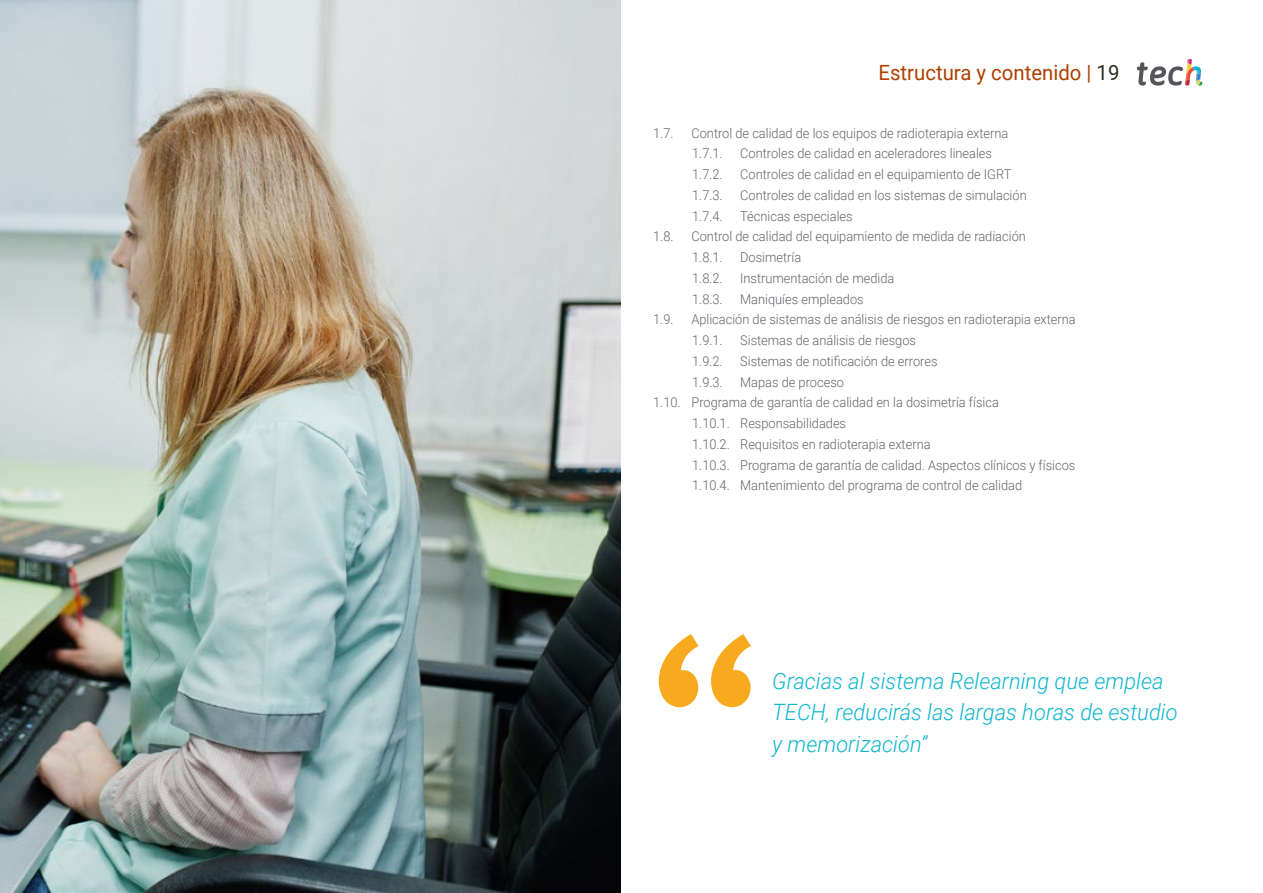
<style>
.page{position:relative;width:1263px;height:893px;background:#fff}
.page>*{position:absolute;margin:0;border:0;box-sizing:border-box;transform-origin:0 0}
.t1{font:italic 300 22.5px/31.5px "Roboto";color:#0fb6cf}
.t2{font:21px "Roboto";color:#ae4000}
.t3{font:300 13.5px/20.7px "Roboto";color:#61646a;scale:.95 1}
.s1{color:#312e20}
</style>
<div class="page">
<img style="left:0;top:0;width:621px;height:893px">
<svg style="left:659px;top:634px;width:92px;height:73px"></svg>
<svg style="left:1137px;top:59px;width:65px;height:27px"></svg>
<h2 class="t2" style="left:878px;top:57px;width:242px">Estructura y contenido | <span class="s1">19</span></h2>
<p class="t3" style="left:653px;top:122px;width:23px">1.7.</p>
<p class="t3" style="left:691px;top:122px;width:335px">Control de calidad de los equipos de radioterapia externa<br>1.7.1.</p>
<p class="t3" style="left:740px;top:143px;width:267px">Controles de calidad en aceleradores lineales</p>
<p class="t3" style="left:692px;top:164px;width:34px">1.7.2.</p>
<p class="t3" style="left:740px;top:164px;width:287px">Controles de calidad en el equipamiento de IGRT</p>
<p class="t3" style="left:692px;top:184px;width:34px">1.7.3.</p>
<p class="t3" style="left:740px;top:184px;width:303px">Controles de calidad en los sistemas de simulación</p>
<p class="t3" style="left:692px;top:205px;width:34px">1.7.4.</p>
<p class="t3" style="left:740px;top:205px;width:120px">Técnicas especiales</p>
<p class="t3" style="left:653px;top:226px;width:23px">1.8.</p>
<p class="t3" style="left:691px;top:226px;width:354px">Control de calidad del equipamiento de medida de radiación<br>1.8.1.</p>
<p class="t3" style="left:740px;top:247px;width:66px">Dosimetría</p>
<p class="t3" style="left:692px;top:267px;width:34px">1.8.2.</p>
<p class="t3" style="left:740px;top:267px;width:164px">Instrumentación de medida</p>
<p class="t3" style="left:692px;top:288px;width:34px">1.8.3.</p>
<p class="t3" style="left:740px;top:288px;width:131px">Maniquíes empleados</p>
<p class="t3" style="left:653px;top:309px;width:23px">1.9.</p>
<p class="t3" style="left:691px;top:309px;width:406px">Aplicación de sistemas de análisis de riesgos en radioterapia externa<br>1.9.1.</p>
<p class="t3" style="left:740px;top:330px;width:187px">Sistemas de análisis de riesgos</p>
<p class="t3" style="left:692px;top:350px;width:34px">1.9.2.</p>
<p class="t3" style="left:740px;top:350px;width:209px">Sistemas de notificación de errores</p>
<p class="t3" style="left:692px;top:371px;width:34px">1.9.3.</p>
<p class="t3" style="left:740px;top:371px;width:111px">Mapas de proceso</p>
<p class="t3" style="left:653px;top:392px;width:365px">1.10. Programa de garantía de calidad en la dosimetría física</p>
<p class="t3" style="left:692px;top:413px;width:164px">1.10.1. Responsabilidades</p>
<p class="t3" style="left:692px;top:433px;width:252px">1.10.2. Requisitos en radioterapia externa</p>
<p class="t3" style="left:692px;top:454px;width:405px">1.10.3. Programa de garantía de calidad. Aspectos clínicos y físicos</p>
<p class="t3" style="left:692px;top:475px;width:349px">1.10.4. Mantenimiento del programa de control de calidad</p>
<h1 class="t1" style="left:772px;top:664px;width:407px">Gracias al sistema Relearning que emplea<br>TECH, reducirás las largas horas de estudio y memorización”</h1>
</div>
